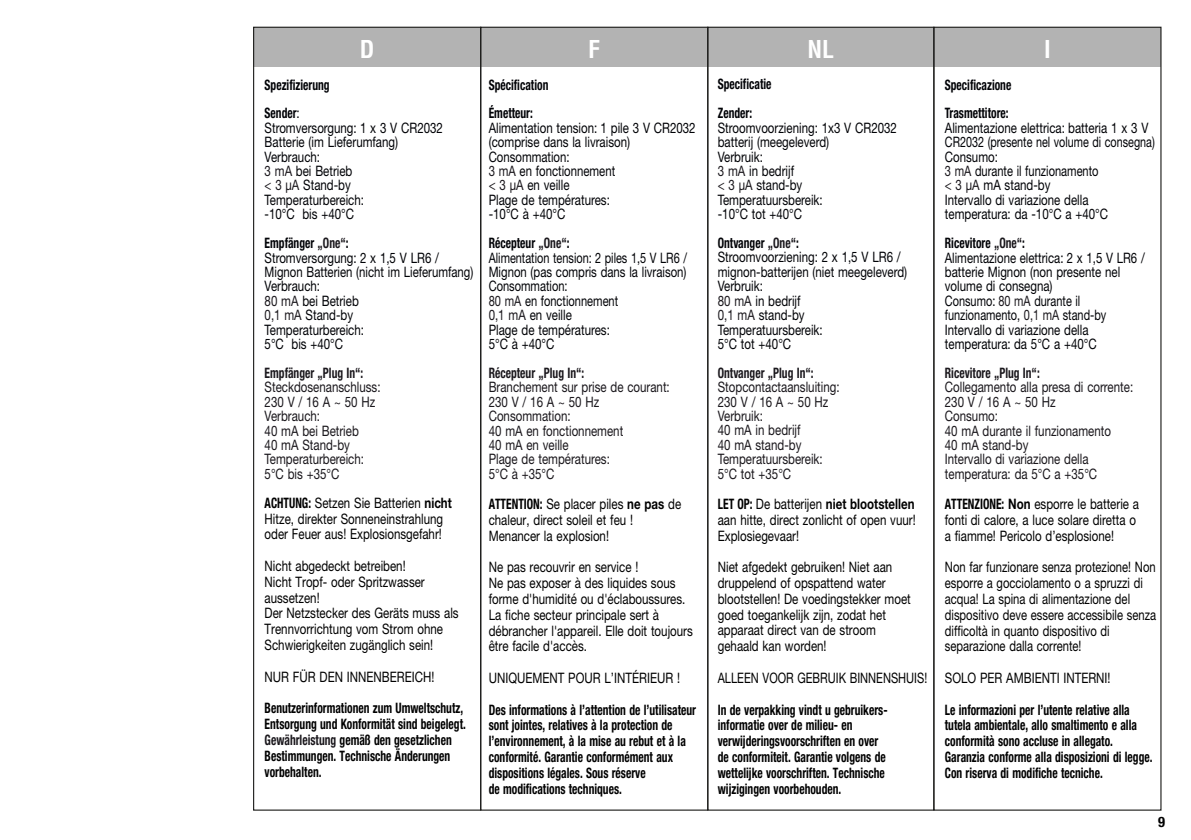
<style>
.page{position:relative;width:1191px;height:840px;background:#fff}
.page>*{position:absolute;margin:0;border:0;box-sizing:border-box;transform-origin:0 0}
.t1{font:700 condensed 24px "Helvetica";color:#fff}
.t2{font:14.4px/15.8px "Helvetica Neue";color:#000;scale:.8 1}
.t3{font:14.4px/14.4px "Helvetica Neue";color:#000206;scale:.8 1}
.t4{font:700 condensed 14.4px/15.8px "Helvetica Neue";color:#000;scale:.8 1}
.t5{font:14.4px/14.4px "Helvetica Neue";color:#1a171c;scale:.8 1}
.t6{font:14.4px/14.4px "Helvetica Neue";color:#000206;scale:.79 1}
.t7{font:14.4px/15.8px "Helvetica Neue";color:#000;scale:.78 1}
.t8{font:14.4px/14.4px "Helvetica Neue";color:#000206;scale:.76 1}
.t9{font:700 condensed 14.4px/28.8px "Helvetica Neue";color:#000206;scale:.8 1}
.t10{font:700 condensed 14.4px "Helvetica Neue";color:#1a171c;scale:.8 1}
.t11{font:14.4px "Helvetica Neue";color:#000;scale:.77 1}
.t12{font:700 condensed 14.4px "Helvetica Neue";color:#000}
.s1{font-weight:400;font-stretch:normal}
.s2{color:#1a171c}
.s3{font-weight:700;font-stretch:condensed}
.s4{font-weight:700;font-stretch:condensed;color:#1a171c}
.s5{font-weight:700}
</style>
<div class="page">
<div style="left:254px;top:27px;width:907px;height:39px;background:#b3b3b3"></div>
<div style="left:933px;top:27px;width:228px;height:783px;border:1px solid #1c1c1a"></div>
<h1 class="t1" style="left:360px;top:34px;width:16px">D</h1>
<h1 class="t1" style="left:588px;top:34px;width:13px">F</h1>
<h1 class="t1" style="left:807px;top:34px;width:28px">NL</h1>
<h1 class="t1" style="left:1044px;top:35px;width:8px">I</h1>
<p class="t9" style="left:265px;top:70px;width:83px">Spezifizierung<br>Sender<span class="s1">:</span></p>
<p class="t3" style="left:265px;top:120px;width:224px">Stromversorgung: 1 x 3 V CR2032<br>Batterie (im Lieferumfang)<br>Verbrauch:<br><span class="s2">3 mA</span> bei Betrieb<br><span class="s2">&lt; 3 µA</span> Stand-by<br>Temperaturbereich:<br>-10°C bis +40°C</p>
<p class="t3" style="left:265px;top:235px;width:262px"><span class="s3">Empfänger</span> <span class="s4">„One“</span><span class="s3">:<br></span>Stromversorgung: 2 x 1,5 V LR6 /<br>Mignon Batterien (nicht im Lieferumfang)<br>Verbrauch:<br><span class="s2">80 mA</span> bei Betrieb<br><span class="s2">0,1 mA</span> Stand-by<br>Temperaturbereich:<br>5°C bis +40°C</p>
<p class="t10" style="left:265px;top:364px;width:125px">Empfänger „Plug In“:</p>
<p class="t5" style="left:265px;top:379px;width:146px">Steckdosenanschluss:<br>230 V / 16 A ~ 50 Hz<br>Verbrauch:<br>40 mA bei Betrieb<br>40 mA Stand-by<br>Temperaturbereich:<br>5°C bis +35°C</p>
<p class="t2" style="left:265px;top:494px;width:235px"><span class="s3">ACHTUNG:</span> Setzen Sie Batterien <span class="s5">nicht<br></span>Hitze, direkter Sonneneinstrahlung oder Feuer aus! Explosionsgefahr!</p>
<p class="t2" style="left:265px;top:557px;width:244px">Nicht abgedeckt betreiben!<br>Nicht Tropf- oder Spritzwasser aussetzen!<br>Der Netzstecker des Geräts muss als<br>Trennvorrichtung vom Strom ohne<br>Schwierigkeiten zugänglich sein!</p>
<p class="t2" style="left:265px;top:668px;width:214px">NUR FÜR DEN INNENBEREICH!</p>
<p class="t4" style="left:265px;top:699px;width:253px">Benutzerinformationen zum Umweltschutz, Entsorgung und Konformität sind beigelegt.<br><span class="s2">Gewährleistung</span> gemäß den gesetzlichen Bestimmungen. Technische Änderungen vorbehalten.</p>
<p class="t9" style="left:489px;top:70px;width:76px">Spécification<br>Émetteur:</p>
<p class="t3" style="left:489px;top:120px;width:260px">Alimentation tension: 1 pile 3 V CR2032 (comprise dans la livraison)<br>Consommation:<br><span class="s2">3 mA</span> en fonctionnement<br><span class="s2">&lt; 3 µA</span> en veille<br>Plage de températures:<br>-10°C à +40°C</p>
<p class="t8" style="left:489px;top:235px;width:263px"><span class="s3">Récepteur</span> <span class="s4">„One“</span><span class="s3">:<br></span>Alimentation tension: 2 piles 1,5 V LR6 /<br>Mignon (pas compris dans la livraison)<br>Consommation:<br><span class="s2">80 mA</span> en fonctionnement<br><span class="s2">0,1 mA</span> en veille<br>Plage de températures:<br>5°C à +40°C</p>
<p class="t10" style="left:489px;top:364px;width:121px">Récepteur „Plug In“:</p>
<p class="t5" style="left:489px;top:379px;width:228px">Branchement sur prise de courant:<br>230 V / 16 A ~ 50 Hz<br>Consommation:<br>40 mA en fonctionnement<br>40 mA en veille<br>Plage de températures:<br>5°C à +35°C</p>
<p class="t2" style="left:489px;top:495px;width:242px"><span class="s3">ATTENTION:</span> Se placer piles <span class="s5">ne pas</span> de chaleur, direct soleil et feu !<br>Menancer la explosion!</p>
<p class="t2" style="left:489px;top:558px;width:257px">Ne pas recouvrir en service !<br>Ne pas exposer à des liquides sous forme d'humidité ou d'éclaboussures.<br>La fiche secteur principale sert à débrancher l'appareil. Elle doit toujours être facile d'accès.</p>
<p class="t2" style="left:489px;top:669px;width:241px">UNIQUEMENT POUR L’INTÉRIEUR !</p>
<p class="t4" style="left:489px;top:701px;width:261px">Des informations à l’attention de l’utilisateur sont jointes, relatives à la protection de l’environnement, à la mise au rebut et à la conformité. Garantie conformément aux dispositions légales. Sous réserve<br>de modifications techniques.</p>
<p class="t9" style="left:718px;top:70px;width:69px">Specificatie<br>Zender:</p>
<p class="t3" style="left:718px;top:120px;width:225px">Stroomvoorziening: 1x3 V CR2032 batterij (meegeleverd)<br>Verbruik:<br><span class="s2">3 mA</span> in bedrijf<br><span class="s2">&lt; 3 µA</span> stand-by<br>Temperatuursbereik:<br>-10°C tot +40°C</p>
<p class="t3" style="left:718px;top:235px;width:238px"><span class="s3">Ontvanger</span> <span class="s4">„One“</span><span class="s3">:<br></span>Stroomvoorziening: 2 x 1,5 V LR6 / mignon-batterijen (niet meegeleverd)<br>Verbruik:<br><span class="s2">80 mA</span> in bedrijf<br><span class="s2">0,1 mA</span> stand-by<br>Temperatuursbereik:<br>5°C tot +40°C</p>
<p class="t10" style="left:718px;top:364px;width:121px">Ontvanger „Plug In“:</p>
<p class="t5" style="left:718px;top:379px;width:154px">Stopcontactaansluiting:<br>230 V / 16 A ~ 50 Hz<br>Verbruik:<br>40 mA in bedrijf<br>40 mA stand-by<br>Temperatuursbereik:<br>5°C tot +35°C</p>
<p class="t2" style="left:718px;top:495px;width:249px;text-align:justify"><span class="s3">LET OP:</span> De batterijen <span class="s5">niet blootstellen </span>aan hitte, direct zonlicht of open vuur!<br>Explosiegevaar!</p>
<p class="t2" style="left:718px;top:558px;width:243px">Niet afgedekt gebruiken! Niet aan druppelend of opspattend water blootstellen! De voedingstekker moet goed toegankelijk zijn, zodat het apparaat direct van de stroom gehaald kan worden!</p>
<p class="t11" style="left:718px;top:669px;width:273px">ALLEEN VOOR GEBRUIK BINNENSHUIS!</p>
<p class="t4" style="left:718px;top:701px;width:214px">In de verpakking vindt u gebruikers&shy;informatie over de milieu- en verwijderingsvoorschriften en over de conformiteit. Garantie volgens de wettelijke voorschriften. Technische wijzigingen voorbehouden.</p>
<p class="t9" style="left:945px;top:70px;width:85px">Specificazione<br>Trasmettitore:</p>
<p class="t3" style="left:945px;top:120px;width:264px">Alimentazione elettrica: batteria 1 x 3 V<br>CR2032 (presente nel volume di consegna)<br>Consumo:<br><span class="s2">3 mA</span> durante il funzionamento<br><span class="s2">&lt; 3 µA</span> mA stand-by<br>Intervallo di variazione della temperatura: da -10°C a +40°C</p>
<p class="t6" style="left:945px;top:235px;width:254px"><span class="s3">Ricevitore</span> <span class="s4">„One“</span><span class="s3">:<br></span>Alimentazione elettrica: 2 x 1,5 V LR6 / batterie Mignon (non presente nel volume di consegna)<br>Consumo: <span class="s2">80 mA</span> durante il funzionamento, <span class="s2">0,1 mA</span> stand-by<br>Intervallo di variazione della temperatura: da 5°C a +40°C</p>
<p class="t10" style="left:945px;top:364px;width:120px">Ricevitore „Plug In“:</p>
<p class="t5" style="left:945px;top:379px;width:237px">Collegamento alla presa di corrente:<br>230 V / 16 A ~ 50 Hz<br>Consumo:<br>40 mA durante il funzionamento<br>40 mA stand-by<br>Intervallo di variazione della temperatura: da 5°C a +35°C</p>
<p class="t2" style="left:945px;top:495px;width:244px"><span class="s3">ATTENZIONE:</span> <span class="s5">Non</span> esporre le batterie a fonti di calore, a luce solare diretta o a fiamme! Pericolo d’esplosione!</p>
<p class="t7" style="left:945px;top:558px;width:272px">Non far funzionare senza protezione! Non esporre a gocciolamento o a spruzzi di acqua! La spina di alimentazione del dispositivo deve essere accessibile senza difficoltà in quanto dispositivo di separazione dalla corrente!</p>
<p class="t2" style="left:945px;top:669px;width:209px">SOLO PER AMBIENTI INTERNI!</p>
<p class="t4" style="left:945px;top:701px;width:261px">Le informazioni per l’utente relative alla tutela ambientale, allo smaltimento e alla conformità sono accluse in allegato.<br>Garanzia conforme alla disposizioni di legge.<br>Con riserva di modifiche tecniche.</p>
<p class="t12" style="left:1158px;top:812px;width:8px">9</p>
</div>
